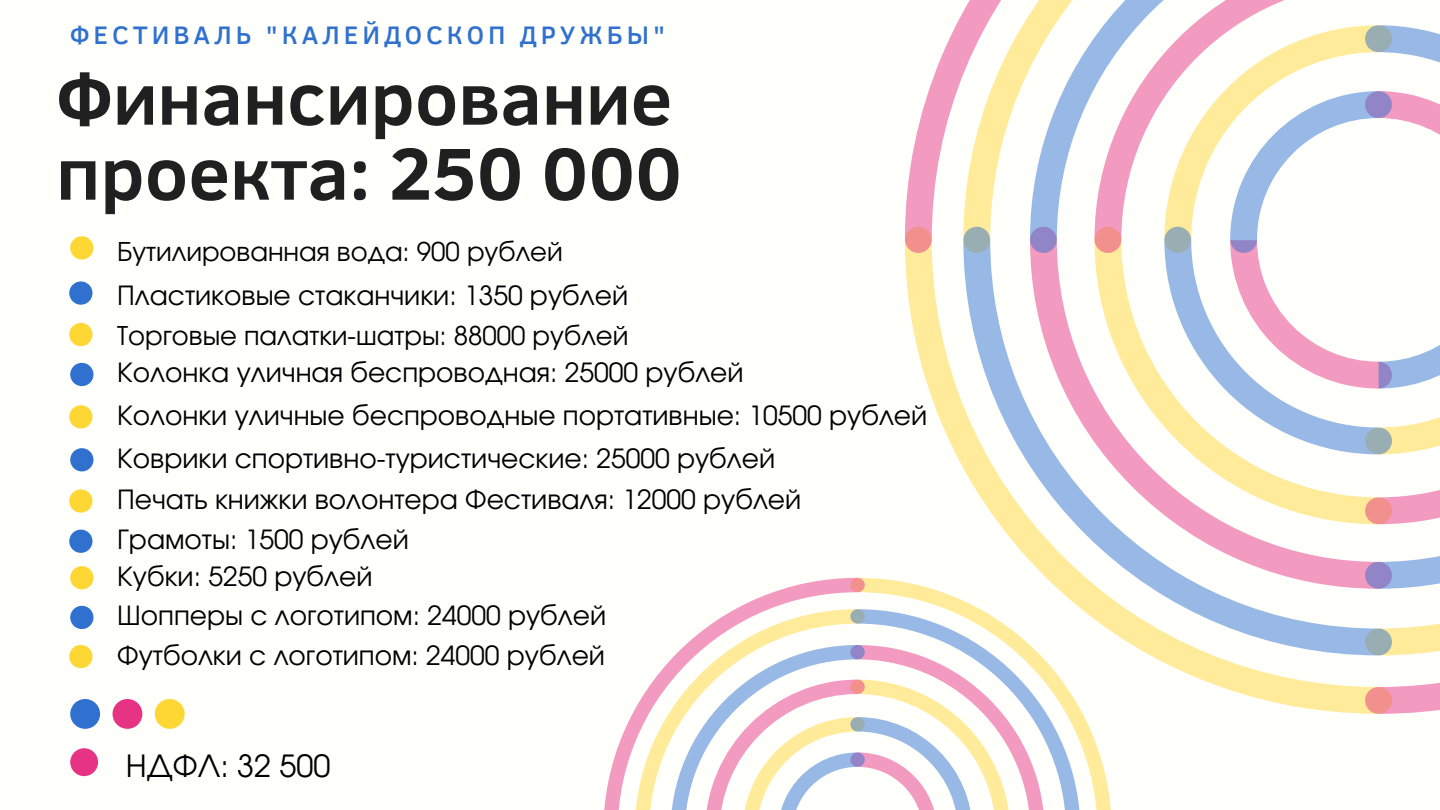
<style>
.page{position:relative;width:1440px;height:810px;background:#fff}
.page>*{position:absolute;margin:0;border:0;box-sizing:border-box;transform-origin:0 0}
.t1{font:700 75px/75px "Clear Sans";color:#202020}
.t2{font:30.7px "Evolventa";color:#000}
.t3{font:26.5px "Evolventa";color:#000}
.t4{font:500 26px "Clear Sans";letter-spacing:.15em;color:#3071cf}
.t5{font:25.8px "Evolventa";color:#000}
</style>
<div class="page">
<svg style="left:905px;top:12px;width:535px;height:702px"></svg>
<svg style="left:963px;top:0;width:477px;height:655px"></svg>
<svg style="left:604px;top:578px;width:508px;height:232px"></svg>
<svg style="left:635px;top:609px;width:445px;height:201px"></svg>
<div style="left:70px;top:699px;width:30px;height:30px;background:#3071cf;border-radius:50%"></div>
<div style="left:113px;top:699px;width:29px;height:30px;background:#e63384;border-radius:50%"></div>
<div style="left:155px;top:699px;width:30px;height:30px;background:#ffd734;border-radius:50%"></div>
<div style="left:70px;top:236px;width:23px;height:24px;background:#ffd734;border-radius:50%"></div>
<div style="left:69px;top:281px;width:23px;height:24px;background:#3071cf;border-radius:50%"></div>
<div style="left:70px;top:748px;width:28px;height:28px;background:#e63384;border-radius:50%"></div>
<div style="left:69px;top:323px;width:23px;height:23px;background:#ffd734;border-radius:50%"></div>
<div style="left:70px;top:363px;width:23px;height:23px;background:#3071cf;border-radius:50%"></div>
<div style="left:69px;top:405px;width:23px;height:23px;background:#ffd734;border-radius:50%"></div>
<div style="left:70px;top:448px;width:23px;height:23px;background:#3071cf;border-radius:50%"></div>
<div style="left:69px;top:489px;width:23px;height:24px;background:#ffd734;border-radius:50%"></div>
<div style="left:69px;top:530px;width:23px;height:23px;background:#3071cf;border-radius:50%"></div>
<div style="left:70px;top:566px;width:23px;height:23px;background:#ffd734;border-radius:50%"></div>
<div style="left:70px;top:606px;width:23px;height:23px;background:#3071cf;border-radius:50%"></div>
<div style="left:69px;top:645px;width:23px;height:23px;background:#ffd734;border-radius:50%"></div>
<p class="t4" style="left:70px;top:16px;width:596px">ФЕСТИВАЛЬ "КАЛЕЙДОСКОП ДРУЖБЫ"</p>
<p class="t1" style="left:56px;top:57px;width:627px">Финансирование проекта: 250 000</p>
<p class="t5" style="left:117px;top:240px;width:447px">Бутилированная вода: 900 рублей</p>
<p class="t3" style="left:117px;top:284px;width:512px">Пластиковые стаканчики: 1350 рублей</p>
<p class="t5" style="left:117px;top:325px;width:513px">Торговые палатки-шатры: 88000 рублей</p>
<p class="t3" style="left:117px;top:361px;width:628px">Колонка уличная беспроводная: 25000 рублей</p>
<p class="t3" style="left:117px;top:404px;width:812px">Колонки уличные беспроводные портативные: 10500 рублей</p>
<p class="t3" style="left:117px;top:447px;width:659px">Коврики спортивно-туристические: 25000 рублей</p>
<p class="t3" style="left:117px;top:488px;width:685px">Печать книжки волонтера Фестиваля: 12000 рублей</p>
<p class="t3" style="left:117px;top:528px;width:293px">Грамоты: 1500 рублей</p>
<p class="t3" style="left:117px;top:565px;width:257px">Кубки: 5250 рублей</p>
<p class="t3" style="left:117px;top:604px;width:490px">Шопперы с логотипом: 24000 рублей</p>
<p class="t3" style="left:117px;top:643px;width:489px">Футболки с логотипом: 24000 рублей</p>
<p class="t2" style="left:126px;top:753px;width:206px">НДФЛ: 32 500</p>
</div>
